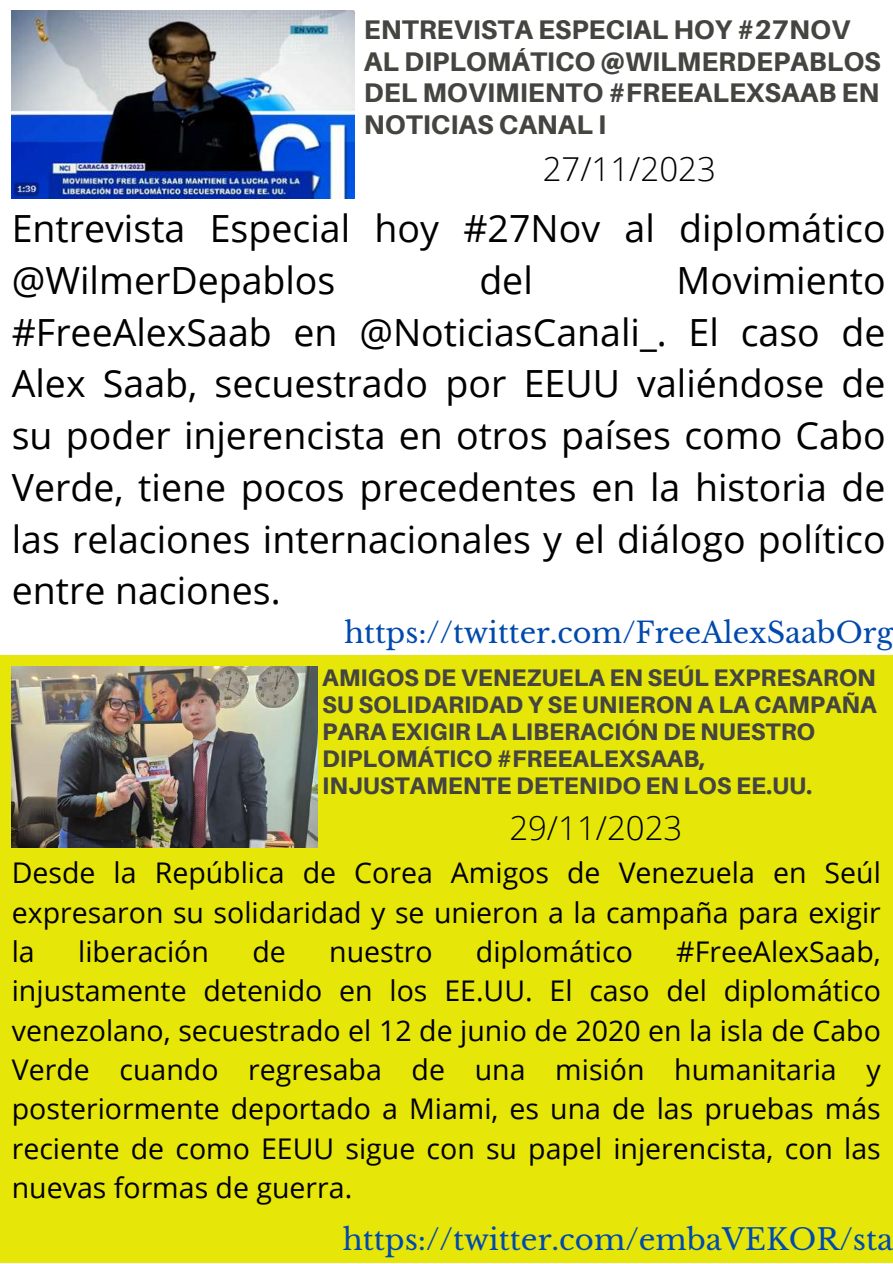
<style>
.page{position:relative;width:893px;height:1264px;background:#fff}
.page>*{position:absolute;margin:0;border:0;box-sizing:border-box;transform-origin:0 0}
.t1{font:37.5px/51.8px "Open Sans";color:#000}
.t2{font:300 33px "Open Sans";color:#000}
.t3{font:29.1px "Libre Baskerville";color:#004aad}
.t4{font:28.65px "Libre Baskerville";color:#004aad}
.t5{font:28.5px/39.3px "Open Sans";color:#000;text-align:justify}
.t6{font:800 27px/31.5px "Aileron";color:#444440}
.t7{font:800 24px/27px "Aileron";color:#444440}
</style>
<div class="page">
<div style="left:0;top:655px;width:892px;height:607px;background:#e6e609"></div>
<img style="left:12px;top:666px;width:306px;height:181px">
<img style="left:12px;top:11px;width:343px;height:188px">
<p class="t6" style="left:364px;top:13px;width:518px">ENTREVISTA ESPECIAL HOY #27NOV<br>AL DIPLOMÁTICO @WILMERDEPABLOS<br>DEL MOVIMIENTO #FREEALEXSAAB EN<br>NOTICIAS CANAL I</p>
<p class="t2" style="left:542px;top:146px;width:174px">27/11/2023</p>
<h1 class="t1" style="left:12px;top:202px;width:875px">Entrevista Especial hoy #27Nov al diplomático @WilmerDepablos</h1>
<h1 class="t1" style="left:479px;top:253px;width:55px">del</h1>
<p class="t1" style="left:12px;top:253px;width:875px;text-align:justify;text-indent:664px">Movimiento #FreeAlexSaab en @NoticiasCanali_. El caso de Alex Saab, secuestrado por EEUU valiéndose de su poder injerencista en otros países como Cabo Verde, tiene pocos precedentes en la historia de las relaciones internacionales y el diálogo político entre naciones.</p>
<p class="t4" style="left:344px;top:615px;width:550px">https://twitter.com/FreeAlexSaabOrg</p>
<p class="t7" style="left:322px;top:664px;width:556px">AMIGOS DE VENEZUELA EN SEÚL EXPRESARON SU SOLIDARIDAD Y SE UNIERON A LA CAMPAÑA PARA EXIGIR LA LIBERACIÓN DE NUESTRO DIPLOMÁTICO #FREEALEXSAAB, INJUSTAMENTE DETENIDO EN LOS EE.UU.</p>
<p class="t2" style="left:509px;top:804px;width:174px">29/11/2023</p>
<p class="t5" style="left:12px;top:852px;width:870px">Desde la República de Corea Amigos de Venezuela en Seúl expresaron su solidaridad y se unieron a la campaña para exigir la</p>
<p class="t5" style="left:78px;top:931px;width:132px">liberación</p>
<p class="t5" style="left:252px;top:931px;width:35px">de</p>
<p class="t5" style="left:329px;top:931px;width:105px">nuestro</p>
<p class="t5" style="left:476px;top:931px;width:158px">diplomático</p>
<p class="t5" style="left:12px;top:931px;width:870px;text-indent:664px">#FreeAlexSaab, injustamente detenido en los EE.UU. El caso del diplomático venezolano, secuestrado el 12 de junio de 2020 en la isla de Cabo Verde cuando regresaba de una misión humanitaria y posteriormente deportado a Miami, es una de las pruebas más reciente de como EEUU sigue con su papel injerencista, con las nuevas formas de guerra.</p>
<p class="t3" style="left:343px;top:1221px;width:552px">https://twitter.com/embaVEKOR/sta</p>
</div>
